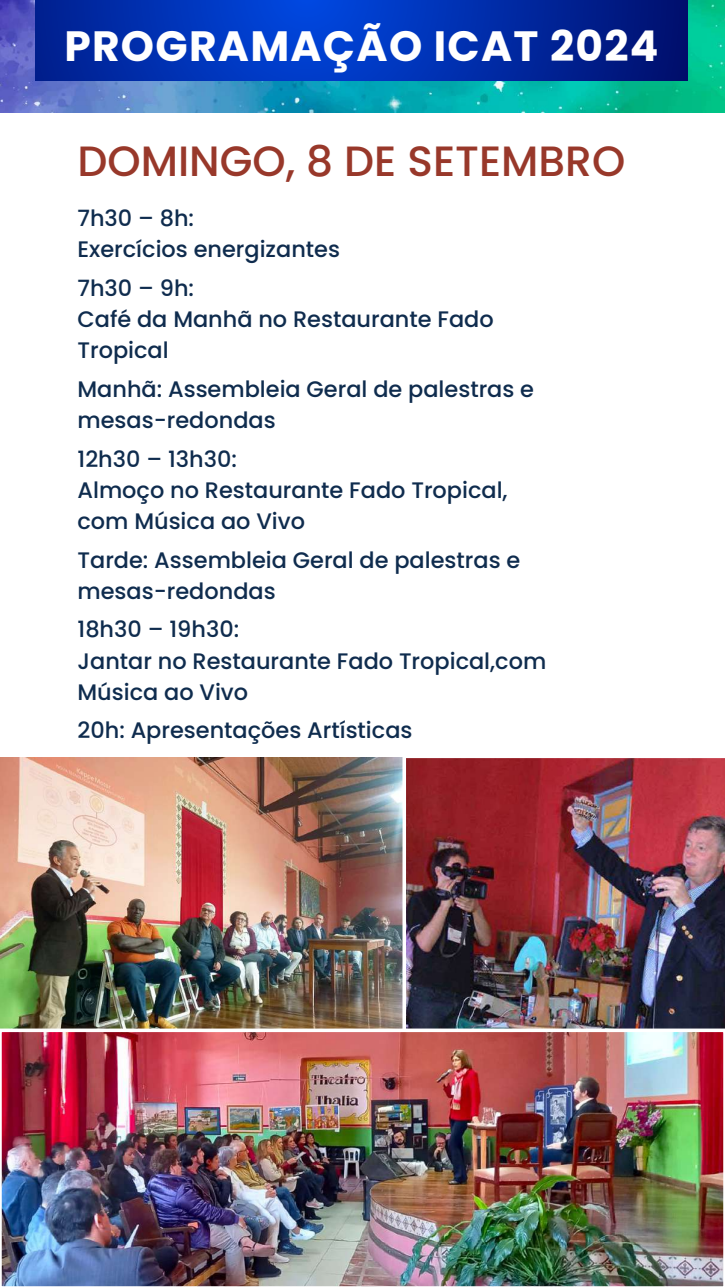
<style>
.page{position:relative;width:725px;height:1288px;background:#fff}
.page>*{position:absolute;margin:0;border:0;box-sizing:border-box;transform-origin:0 0}
.t1{font:700 42.38px "Poppins";letter-spacing:.03em;color:#fff}
.t2{font:500 42.38px "Poppins";color:#98382a}
.t3{font:500 22.38px/31.1px "Poppins";color:#0f2c4e}
</style>
<div class="page">
<img style="left:0;top:758px;width:402px;height:270px">
<img style="left:0;top:0;width:725px;height:113px">
<svg style="left:35px;top:0;width:653px;height:80px;background:#002dab"></svg>
<img style="left:402px;top:757px;width:323px;height:271px">
<img style="left:0;top:1028px;width:725px;height:259px">
<h1 class="t1" style="left:64px;top:21px;width:596px">PROGRAMAÇÃO ICAT 2024</h1>
<h1 class="t2" style="left:78px;top:136px;width:549px">DOMINGO, 8 DE SETEMBRO</h1>
<p class="t3" style="left:77px;top:203px;width:264px">7h30 – 8h:<br>Exercícios energizantes</p>
<p class="t3" style="left:77px;top:273px;width:418px">7h30 – 9h:<br>Café da Manhã no Restaurante Fado<br>Tropical</p>
<p class="t3" style="left:77px;top:373px;width:458px">Manhã: Assembleia Geral de palestras e mesas-redondas</p>
<p class="t3" style="left:77px;top:443px;width:432px">12h30 – 13h30:<br>Almoço no Restaurante Fado Tropical, com Música ao Vivo</p>
<p class="t3" style="left:77px;top:544px;width:444px">Tarde: Assembleia Geral de palestras e mesas-redondas</p>
<p class="t3" style="left:77px;top:614px;width:470px">18h30 – 19h30:<br>Jantar no Restaurante Fado Tropical,com<br>Música ao Vivo</p>
<p class="t3" style="left:77px;top:715px;width:337px">20h: Apresentações Artísticas</p>
</div>
